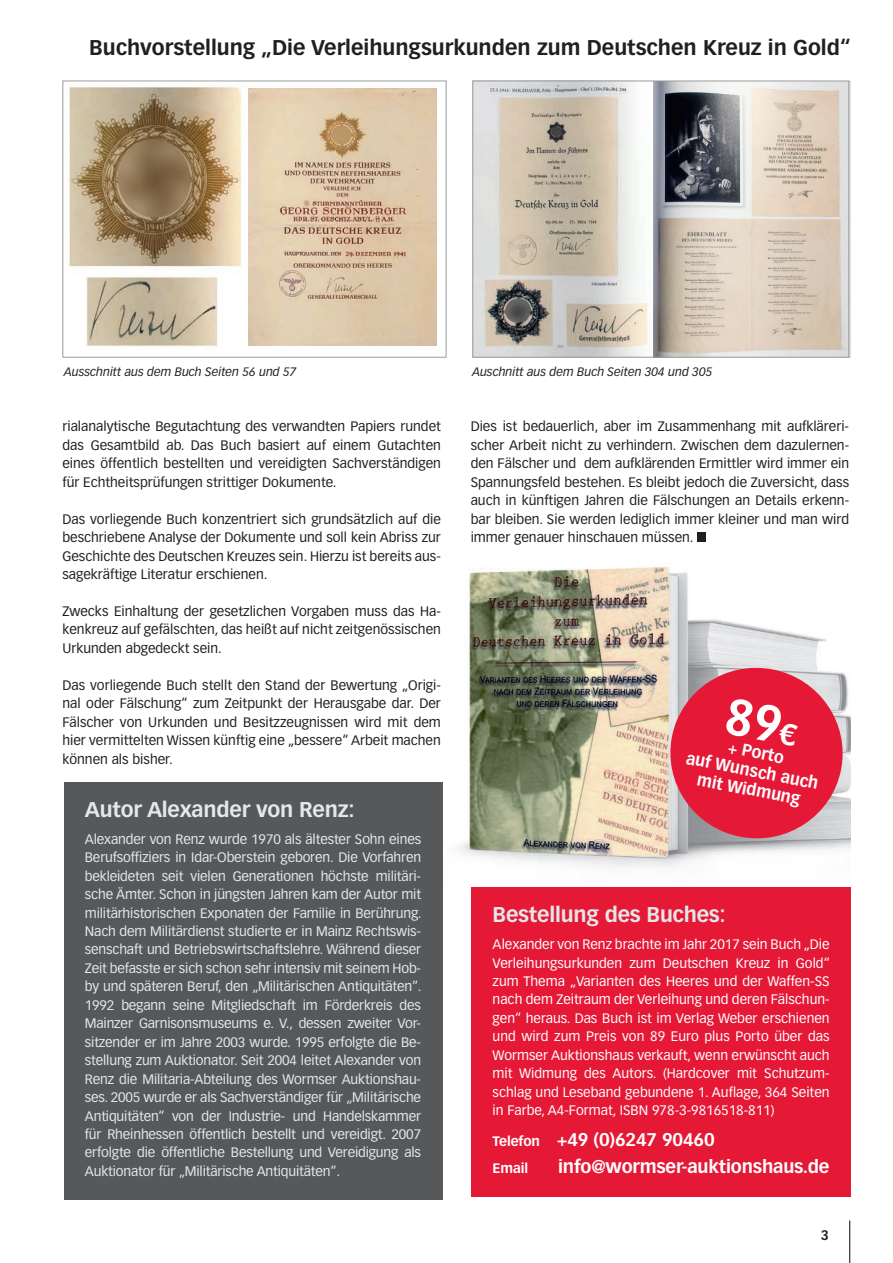
<style>
.page{position:relative;width:893px;height:1263px;background:#fff}
.page>*{position:absolute;margin:0;border:0;box-sizing:border-box;transform-origin:0 0}
.t1{font:700 21px "Vectora LT Std";color:#231f20}
.t2{font:700 21px "Vectora LT Std";letter-spacing:-.01em;color:#e6e7e9}
.t3{font:700 18px "Vectora LT Std";letter-spacing:-.01em;color:#fff}
.t4{font:700 16.65px/18.8px "Vectora LT Std";color:#fff;text-align:center;scale:.96 1}
.t5{font:13.5px/18.5px "Vectora LT Std";color:#231f20;text-align:justify}
.t6{font:13.5px/18.5px "Vectora LT Std";letter-spacing:-.01em;color:#e6e7e9;text-align:justify}
.t7{font:13.5px/18.5px "Vectora LT Std";color:#fff;text-align:justify}
.t8{font:700 13.5px "Vectora LT Std";letter-spacing:-.01em;color:#fff}
.t9{font:700 13.5px "Vectora LT Std";color:#231f20}
.t10{font:italic 12px "Vectora LT Std";color:#231f20}
.s1{font-size:13.5px}
</style>
<div class="page">
<hr style="left:849px;top:1220px;width:1px;height:43px;background:#231f20">
<img style="left:442px;top:532px;width:408px;height:383px">
<img style="left:249px;top:89px;width:188px;height:256px">
<img style="left:654px;top:81px;width:196px;height:277px">
<div style="left:471px;top:887px;width:380px;height:310px;background:#e51836"></div>
<div style="left:64px;top:782px;width:378px;height:417px;background:#57585a"></div>
<div style="left:697px;top:533px;width:8px;height:9px;background:#231f20"></div>
<img style="left:68px;top:86px;width:174px;height:261px">
<img style="left:472px;top:80px;width:180px;height:276px">
<div style="left:62px;top:81px;width:384px;height:277px;border:1px solid #999b9e"></div>
<div style="left:472px;top:81px;width:377px;height:277px;border:1px solid #999b9e"></div>
<svg style="left:663px;top:660px;width:187px;height:186px;background:#db5367"></svg>
<h1 class="t1" style="left:89px;top:35px;width:763px">Buchvorstellung „Die Verleihungsurkunden zum Deutschen Kreuz in Gold“</h1>
<p class="t10" style="left:64px;top:365px;width:234px">Ausschnitt aus dem Buch Seiten 56 und 57</p>
<p class="t10" style="left:472px;top:365px;width:242px">Auschnitt aus dem Buch Seiten 304 und 305</p>
<p class="t5" style="left:62px;top:417px;width:380px">rialanalytische Begutachtung des verwandten Papiers rundet das Gesamtbild ab. Das Buch basiert auf einem Gutachten eines öffentlich bestellten und vereidigten Sachverständigen für Echtheitsprüfungen strittiger Dokumente.</p>
<p class="t5" style="left:62px;top:510px;width:380px">Das vorliegende Buch konzentriert sich grundsätzlich auf die beschriebene Analyse der Dokumente und soll kein Abriss zur Geschichte des Deutschen Kreuzes sein. Hierzu ist bereits aus&shy;sagekräftige Literatur erschienen.</p>
<p class="t5" style="left:62px;top:602px;width:380px">Zwecks Einhaltung der gesetzlichen Vorgaben muss das Ha&shy;kenkreuz auf gefälschten, das heißt auf nicht zeitgenössischen Urkunden abgedeckt sein.</p>
<p class="t5" style="left:62px;top:676px;width:380px">Das vorliegende Buch stellt den Stand der Bewertung „Origi&shy;nal oder Fälschung“ zum Zeitpunkt der Herausgabe dar. Der Fälscher von Urkunden und Besitzzeugnissen wird mit dem hier vermittelten Wissen künftig eine „bessere“ Arbeit machen können als bisher.</p>
<h1 class="t2" style="left:85px;top:796px;width:271px">Autor Alexander von Renz:</h1>
<p class="t6" style="left:85px;top:830px;width:338px">Alexander von Renz wurde 1970 als ältester Sohn eines Berufsoffiziers in Idar-Oberstein geboren. Die Vorfahren bekleideten seit vielen Generationen höchste militäri&shy;sche Ämter. Schon in jüngsten Jahren kam der Autor mit militärhistorischen Exponaten der Familie in Berührung.<br>Nach dem Militärdienst studierte er in Mainz Rechtswis&shy;senschaft und Betriebswirtschaftslehre. Während dieser Zeit befasste er sich schon sehr intensiv mit seinem Hob&shy;by und späteren Beruf, den „Militärischen Antiquitäten“.<br>1992 begann seine Mitgliedschaft im Förderkreis des Mainzer Garnisonsmuseums e. V., dessen zweiter Vor&shy;sitzender er im Jahre 2003 wurde. 1995 erfolgte die Be&shy;stellung zum Auktionator. Seit 2004 leitet Alexander von Renz die Militaria-Abteilung des Wormser Auktionshau&shy;ses. 2005 wurde er als Sachverständiger für „Militärische Antiquitäten“ von der Industrie- und Handelskammer für Rheinhessen öffentlich bestellt und vereidigt. 2007 erfolgte die öffentliche Bestellung und Vereidigung als Auktionator für „Militärische Antiquitäten“.</p>
<p class="t5" style="left:471px;top:417px;width:380px">Dies ist bedauerlich, aber im Zusammenhang mit aufkläreri&shy;scher Arbeit nicht zu verhindern. Zwischen dem dazulernen&shy;den Fälscher und dem aufklärenden Ermittler wird immer ein Spannungsfeld bestehen. Es bleibt jedoch die Zuversicht, dass auch in künftigen Jahren die Fälschungen an Details erkenn&shy;bar bleiben. Sie werden lediglich immer kleiner und man wird immer genauer hinschauen müssen.</p>
<p class="t4" style="left:692px;top:730px;width:141px;rotate:11deg">+ Porto<br>auf Wunsch auch mit Widmung</p>
<h1 class="t2" style="left:493px;top:902px;width:235px">Bestellung des Buches:</h1>
<p class="t7" style="left:493px;top:935px;width:339px">Alexander von Renz brachte im Jahr 2017 sein Buch „Die Verleihungsurkunden zum Deutschen Kreuz in Gold“ zum Thema „Varianten des Heeres und der Waffen-SS nach dem Zeitraum der Verleihung und deren Fälschun&shy;gen“ heraus. Das Buch ist im Verlag Weber erschienen und wird zum Preis von 89 Euro plus Porto über das Wormser Auktionshaus verkauft, wenn erwünscht auch mit Widmung des Autors. (Hardcover mit Schutzum&shy;schlag und Leseband gebundene 1. Auflage, 364 Seiten in Farbe, A4-Format, ISBN 978-3-9816518-811)</p>
<h2 class="t3" style="left:493px;top:1129px;width:223px"><span class="s1">Telefon</span> +49 (0)6247 90460</h2>
<p class="t8" style="left:493px;top:1160px;width:37px">Email</p>
<h2 class="t3" style="left:558px;top:1156px;width:273px">info@wormser-auktionshaus.de</h2>
<p class="t9" style="left:821px;top:1227px;width:9px">3</p>
</div>
